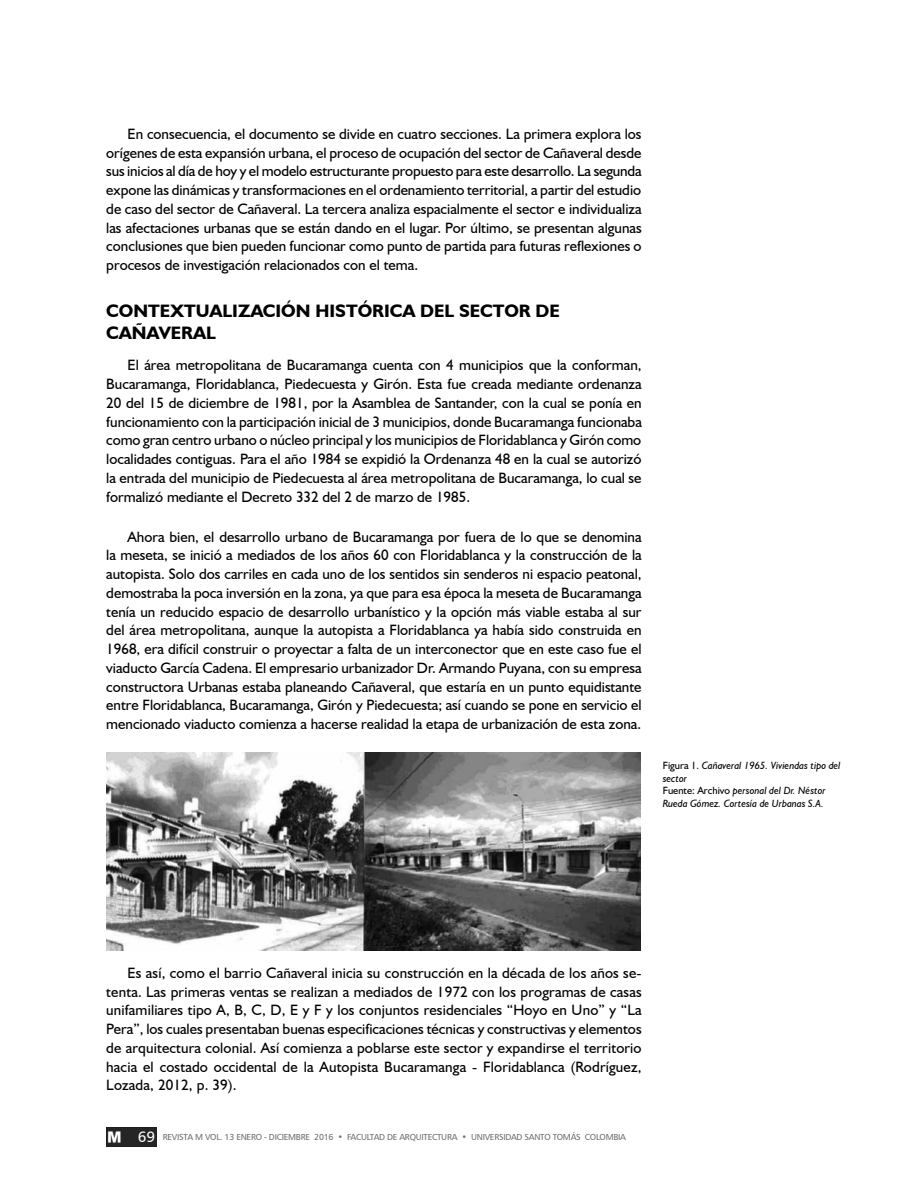
<style>
.page{position:relative;width:918px;height:1188px;background:#fff}
.page>*{position:absolute;margin:0;border:0;box-sizing:border-box;transform-origin:0 0}
.t1{font:700 18px/21.6px "Humanist 521 BT";color:#000}
.t2{font:15px/18.8px "Humanist 521 BT";color:#000;text-align:justify}
.t3{font:italic 10.5px/12.6px "Humanist 521 BT";color:#000}
.t4{font:8.7px "Humanist 777 BT Roman B";letter-spacing:-.03em;color:#6d6e71}
.s1{font-style:normal}
.s2{font-size:15px;color:#fff}
</style>
<div class="page">
<img style="left:106px;top:752px;width:535px;height:198px">
<img style="left:106px;top:1127px;width:51px;height:20px">
<p class="t2" style="left:106px;top:124px;width:537px;text-indent:21px">En consecuencia, el documento se divide en cuatro secciones. La primera explora los orígenes de esta expansión urbana, el proceso de ocupación del sector de Cañaveral desde sus inicios al día de hoy y el modelo estructurante propuesto para este desarrollo. La segunda expone las dinámicas y transformaciones en el ordenamiento territorial, a partir del estudio de caso del sector de Cañaveral. La tercera analiza espacialmente el sector e individualiza las afectaciones urbanas que se están dando en el lugar. Por último, se presentan algunas conclusiones que bien pueden funcionar como punto de partida para futuras reflexiones o procesos de investigación relacionados con el tema.</p>
<p class="t1" style="left:106px;top:300px;width:455px">CONTEXTUALIZACIÓN HISTÓRICA DEL SECTOR DE<br>CAÑAVERAL</p>
<p class="t2" style="left:106px;top:356px;width:537px;text-indent:21px">El área metropolitana de Bucaramanga cuenta con 4 municipios que la conforman, Bucaramanga, Floridablanca, Piedecuesta y Girón. Esta fue creada mediante ordenanza 20 del 15 de diciembre de 1981, por la Asamblea de Santander, con la cual se ponía en funcionamiento con la participación inicial de 3 municipios, donde Bucaramanga funcionaba como gran centro urbano o núcleo principal y los municipios de Floridablanca y Girón como localidades contiguas. Para el año 1984 se expidió la Ordenanza 48 en la cual se autorizó la entrada del municipio de Piedecuesta al área metropolitana de Bucaramanga, lo cual se formalizó mediante el Decreto 332 del 2 de marzo de 1985.</p>
<p class="t2" style="left:106px;top:527px;width:537px;text-indent:21px">Ahora bien, el desarrollo urbano de Bucaramanga por fuera de lo que se denomina la meseta, se inició a mediados de los años 60 con Floridablanca y la construcción de la autopista. Solo dos carriles en cada uno de los sentidos sin senderos ni espacio peatonal, demostraba la poca inversión en la zona, ya que para esa época la meseta de Bucaramanga tenía un reducido espacio de desarrollo urbanístico y la opción más viable estaba al sur del área metropolitana, aunque la autopista a Floridablanca ya había sido construida en 1968, era difícil construir o proyectar a falta de un interconector que en este caso fue el viaducto García Cadena. El empresario urbanizador Dr. Armando Puyana, con su empresa constructora Urbanas estaba planeando Cañaveral, que estaría en un punto equidistante entre Floridablanca, Bucaramanga, Girón y Piedecuesta; así cuando se pone en servicio el mencionado viaducto comienza a hacerse realidad la etapa de urbanización de esta zona.</p>
<p class="t3" style="left:663px;top:759px;width:179px"><span class="s1">Figura 1.</span> Cañaveral 1965. Viviendas tipo del sector<br><span class="s1">Fuente: Archivo</span> personal del Dr. Néstor<br>Rueda Gómez. Cortesía de Urbanas S.A.</p>
<p class="t2" style="left:106px;top:963px;width:537px;text-indent:21px">Es así, como el barrio Cañaveral inicia su construcción en la década de los años se&shy;tenta. Las primeras ventas se realizan a mediados de 1972 con los programas de casas unifamiliares tipo A, B, C, D, E y F y los conjuntos residenciales “Hoyo en Uno” y “La Pera”, los cuales presentaban buenas especificaciones técnicas y constructivas y elementos de arquitectura colonial. Así comienza a poblarse este sector y expandirse el territorio hacia el costado occidental de la Autopista Bucaramanga - Floridablanca (Rodríguez, Lozada, 2012, p. 39).</p>
<p class="t4" style="left:138px;top:1132px;width:490px"><span class="s2">69</span> REVISTA M VOL. 13 ENERO - DICIEMBRE 2016 • FACULTAD DE ARQUITECTURA • UNIVERSIDAD SANTO TOMÁS COLOMBIA</p>
</div>
